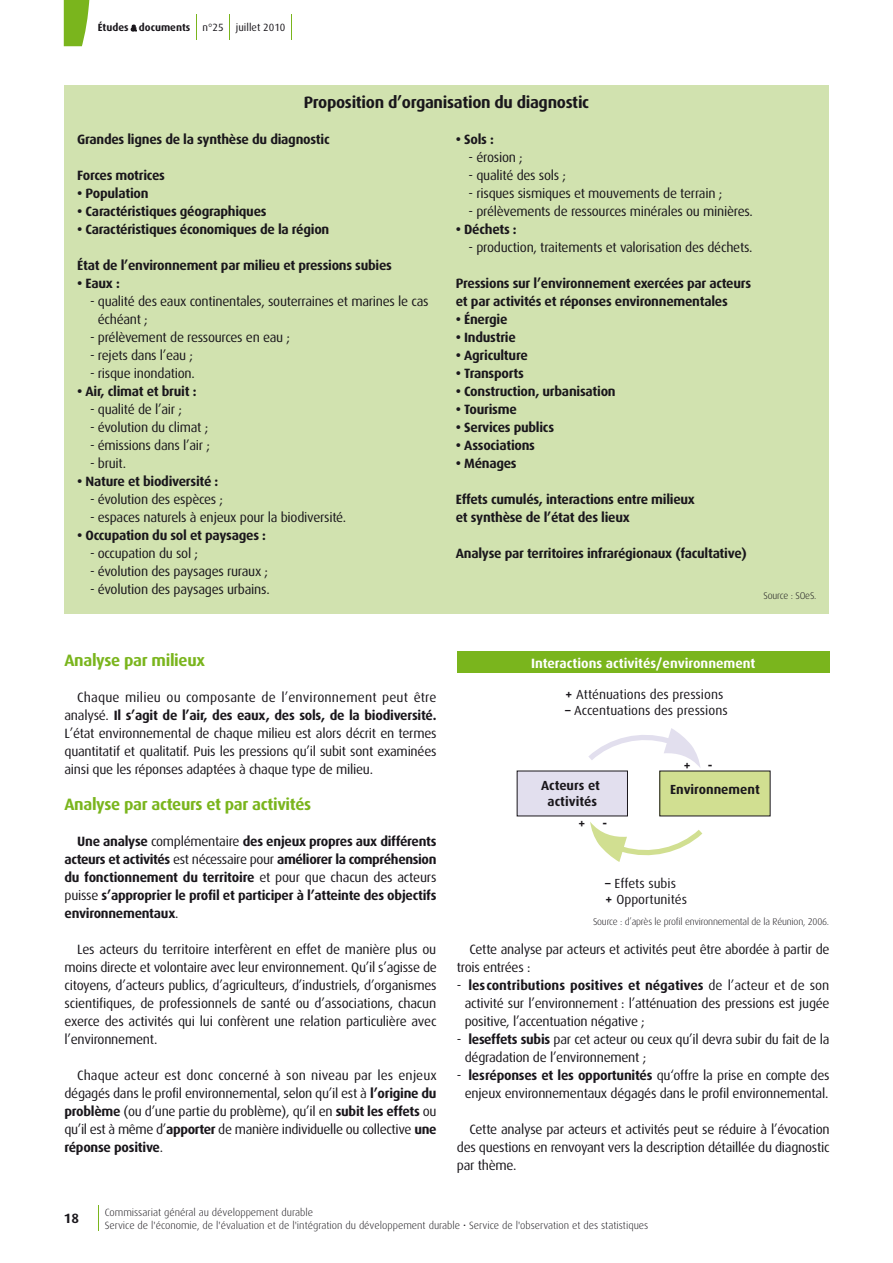
<style>
.page{position:relative;width:893px;height:1263px;background:#fff}
.page>*{position:absolute;margin:0;border:0;box-sizing:border-box;transform-origin:0 0}
.t1{font:700 16.5px "Dax OT";letter-spacing:-.02em;color:#7ab51d}
.t2{font:700 16.5px "Dax OT";letter-spacing:-.02em;color:#1a171c}
.t3{font:13.5px/18px "Dax OT";letter-spacing:-.02em;color:#1a171c;text-align:justify}
.t4{font:700 13.5px/18px "Dax OT";letter-spacing:-.02em;color:#1a171c}
.t5{font:700 13.5px "Dax OT";color:#fff}
.t6{font:13.2px/15.9px "Dax OT";color:#1a171c}
.t7{font:700 13.2px/15.9px "Dax OT";color:#1a171c;text-align:center}
.t8{font:300 10.5px/12.6px "Dax";color:#1a171c}
.t9{font:700 10.5px "Dax OT";color:#1a171c}
.t10{font:300 9.75px "Dax";letter-spacing:-.02em;color:#1a171c}
.s1{font-family:"Liberation Mono";font-size:9px}
.s2{font-weight:400}
.s3{font-weight:700}
</style>
<div class="page">
<svg style="left:64px;top:0;width:26px;height:46px"></svg>
<svg style="left:98px;top:1205px;width:1px;height:26px"></svg>
<svg style="left:131px;top:25px;width:6px;height:6px"></svg>
<svg style="left:196px;top:15px;width:1px;height:25px"></svg>
<svg style="left:229px;top:15px;width:1px;height:25px"></svg>
<svg style="left:291px;top:15px;width:1px;height:25px"></svg>
<svg style="left:590px;top:822px;width:112px;height:40px"></svg>
<svg style="left:588px;top:728px;width:113px;height:40px"></svg>
<div style="left:517px;top:771px;width:110px;height:45px;background:#e2dfee"></div>
<div style="left:660px;top:771px;width:110px;height:45px;background:#d1df91"></div>
<div style="left:457px;top:652px;width:373px;height:21px;background:#7ab51d"></div>
<div style="left:64px;top:85px;width:765px;height:529px;background:#d1e2af"></div>
<p class="t9" style="left:98px;top:21px;width:189px">Études <span class="s1">&amp;</span> documents <span class="s2">n°25 juillet 2010</span></p>
<p class="t2" style="left:304px;top:93px;width:287px">Proposition d’organisation du diagnostic</p>
<p class="t4" style="left:77px;top:130px;width:254px">Grandes lignes de la synthèse du diagnostic</p>
<p class="t4" style="left:77px;top:166px;width:89px">Forces motrices</p>
<p class="t4" style="left:77px;top:184px;width:73px">• Population</p>
<p class="t4" style="left:77px;top:202px;width:191px">• Caractéristiques géographiques</p>
<p class="t4" style="left:77px;top:220px;width:254px">• Caractéristiques économiques de la région</p>
<p class="t4" style="left:77px;top:256px;width:316px">État de l’environnement par milieu et pressions subies</p>
<p class="t4" style="left:77px;top:274px;width:44px">• Eaux :</p>
<p class="t3" style="left:98px;top:292px;width:332px;text-indent:-8px">- qualité des eaux continentales, souterraines et marines le cas échéant ;</p>
<p class="t3" style="left:90px;top:328px;width:201px">- prélèvement de ressources en eau ;</p>
<p class="t3" style="left:90px;top:346px;width:105px">- rejets dans l’eau ;</p>
<p class="t3" style="left:90px;top:364px;width:106px">- risque inondation.</p>
<p class="t4" style="left:77px;top:382px;width:121px">• Air, climat et bruit :</p>
<p class="t3" style="left:90px;top:400px;width:93px">- qualité de l’air ;</p>
<p class="t3" style="left:90px;top:418px;width:120px">- évolution du climat ;</p>
<p class="t3" style="left:90px;top:436px;width:121px">- émissions dans l’air ;</p>
<p class="t3" style="left:90px;top:454px;width:38px">- bruit.</p>
<p class="t4" style="left:77px;top:472px;width:143px">• Nature et biodiversité :</p>
<p class="t3" style="left:90px;top:490px;width:135px">- évolution des espèces ;</p>
<p class="t3" style="left:90px;top:508px;width:258px">- espaces naturels à enjeux pour la biodiversité.</p>
<p class="t4" style="left:77px;top:526px;width:190px">• Occupation du sol et paysages :</p>
<p class="t3" style="left:90px;top:544px;width:110px">- occupation du sol ;</p>
<p class="t3" style="left:90px;top:562px;width:180px">- évolution des paysages ruraux ;</p>
<p class="t3" style="left:90px;top:580px;width:181px">- évolution des paysages urbains.</p>
<p class="t4" style="left:456px;top:130px;width:40px">• Sols :</p>
<p class="t3" style="left:469px;top:148px;width:56px">- érosion ;</p>
<p class="t3" style="left:469px;top:166px;width:99px">- qualité des sols ;</p>
<p class="t3" style="left:469px;top:184px;width:255px">- risques sismiques et mouvements de terrain ;</p>
<p class="t3" style="left:469px;top:202px;width:286px">- prélèvements de ressources minérales ou minières.</p>
<p class="t4" style="left:456px;top:220px;width:62px">• Déchets :</p>
<p class="t3" style="left:469px;top:238px;width:285px">- production, traitements et valorisation des déchets.</p>
<p class="t4" style="left:456px;top:274px;width:297px">Pressions sur l’environnement exercées par acteurs et par activités et réponses environnementales</p>
<p class="t4" style="left:456px;top:310px;width:53px">• Énergie</p>
<p class="t4" style="left:456px;top:328px;width:62px">• Industrie</p>
<p class="t4" style="left:456px;top:346px;width:73px">• Agriculture</p>
<p class="t4" style="left:456px;top:364px;width:69px">• Transports</p>
<p class="t4" style="left:456px;top:382px;width:161px">• Construction, urbanisation</p>
<p class="t4" style="left:456px;top:400px;width:62px">• Tourisme</p>
<p class="t4" style="left:456px;top:418px;width:100px">• Services publics</p>
<p class="t4" style="left:456px;top:436px;width:81px">• Associations</p>
<p class="t4" style="left:456px;top:454px;width:62px">• Ménages</p>
<p class="t4" style="left:456px;top:490px;width:241px">Effets cumulés, interactions entre milieux et synthèse de l’état des lieux</p>
<p class="t4" style="left:456px;top:544px;width:293px">Analyse par territoires infrarégionaux (facultative)</p>
<p class="t10" style="left:764px;top:591px;width:54px">Source : SOeS.</p>
<p class="t1" style="left:64px;top:651px;width:142px">Analyse par milieux</p>
<p class="t3" style="left:64px;top:688px;width:374px;text-indent:13px">Chaque milieu ou composante de l’environnement peut être analysé. <span class="s3">Il s’agit de l’air, des eaux, des sols, de la biodiversité.<br></span>L’état environnemental de chaque milieu est alors décrit en termes quantitatif et qualitatif. Puis les pressions qu’il subit sont examinées ainsi que les réponses adaptées à chaque type de milieu.</p>
<p class="t1" style="left:64px;top:795px;width:248px">Analyse par acteurs et par activités</p>
<p class="t4" style="left:64px;top:832px;width:374px;text-align:justify;text-indent:13px">Une analyse <span class="s2">complémentaire</span> des enjeux propres aux différents acteurs et activités <span class="s2">est nécessaire pour</span> améliorer la compréhension du fonctionnement du territoire <span class="s2">et pour que chacun des acteurs puisse</span> s’approprier le profil et participer à l’atteinte des objectifs environnementaux<span class="s2">.</span></p>
<p class="t3" style="left:64px;top:940px;width:374px;text-indent:13px">Les acteurs du territoire interfèrent en effet de manière plus ou moins directe et volontaire avec leur environnement. Qu’il s’agisse de citoyens, d’acteurs publics, d’agriculteurs, d’industriels, d’organismes scientifiques, de professionnels de santé ou d’associations, chacun exerce des activités qui lui confèrent une relation particulière avec l’environnement.</p>
<p class="t3" style="left:64px;top:1066px;width:374px;text-indent:13px">Chaque acteur est donc concerné à son niveau par les enjeux dégagés dans le profil environnemental, selon qu’il est à <span class="s3">l’origine du problème</span> (ou d’une partie du problème), qu’il en <span class="s3">subit les effets</span> ou qu’il est à même d’<span class="s3">apporter</span> de manière individuelle ou collective <span class="s3">une réponse positive</span>.</p>
<p class="t5" style="left:531px;top:655px;width:226px">Interactions activités/environnement</p>
<p class="t6" style="left:565px;top:686px;width:160px"><span class="s3">+</span> Atténuations des pressions</p>
<p class="t6" style="left:565px;top:702px;width:164px"><span class="s3">–</span> Accentuations des pressions</p>
<p class="t7" style="left:683px;top:757px;width:9px">+</p>
<p class="t7" style="left:708px;top:757px;width:6px">-</p>
<p class="t7" style="left:541px;top:778px;width:61px">Acteurs et activités</p>
<p class="t7" style="left:670px;top:782px;width:91px">Environnement</p>
<p class="t7" style="left:578px;top:816px;width:9px">+</p>
<p class="t7" style="left:602px;top:816px;width:6px">-</p>
<p class="t6" style="left:605px;top:876px;width:83px"><span class="s3">–</span> Effets subis<br><span class="s3">+</span> Opportunités</p>
<p class="t10" style="left:593px;top:916px;width:238px">Source : d’après le profil environnemental de la Réunion, 2006.</p>
<p class="t3" style="left:457px;top:940px;width:374px;text-indent:13px">Cette analyse par acteurs et activités peut être abordée à partir de trois entrées :</p>
<p class="t3" style="left:465px;top:976px;width:366px;text-indent:-8px">- <span class="s3">lescontributions positives et négatives</span> de l’acteur et de son activité sur l’environnement : l’atténuation des pressions est jugée positive, l’accentuation négative ;</p>
<p class="t3" style="left:465px;top:1030px;width:366px;text-indent:-8px">- <span class="s3">leseffets subis</span> par cet acteur ou ceux qu’il devra subir du fait de la dégradation de l’environnement ;</p>
<p class="t3" style="left:457px;top:1066px;width:374px;text-align:center">- <span class="s3">lesréponses et les opportunités</span> qu‘offre la prise en compte des enjeux environnementaux dégagés dans le profil environnemental.</p>
<p class="t3" style="left:457px;top:1120px;width:374px;text-indent:13px">Cette analyse par acteurs et activités peut se réduire à l’évocation des questions en renvoyant vers la description détaillée du diagnostic par thème.</p>
<p class="t4" style="left:64px;top:1210px;width:17px">18</p>
<p class="t8" style="left:105px;top:1206px;width:545px">Commissariat général au développement durable<br>Service de l'économie, de l'évaluation et de l'intégration du développement durable • Service de l'observation et des statistiques</p>
</div>
